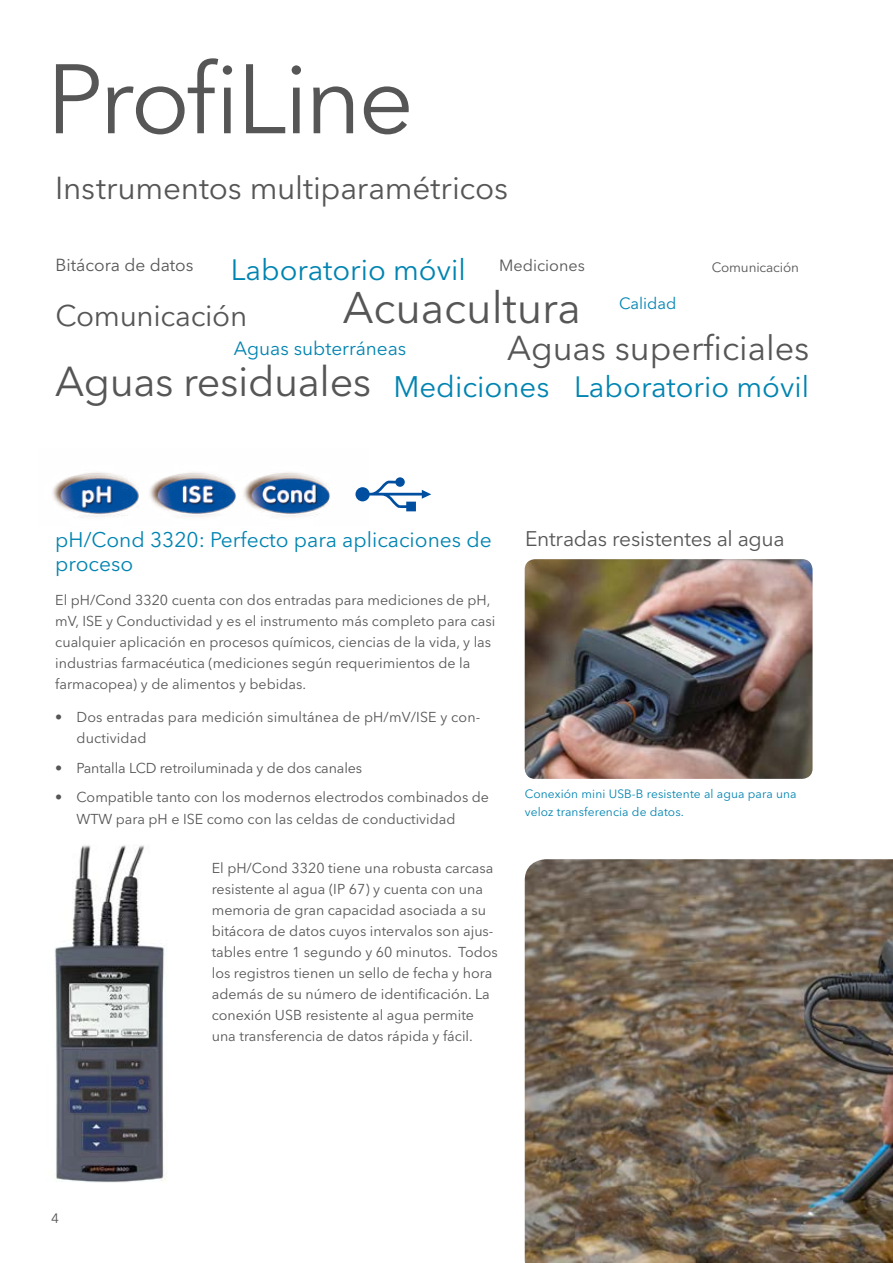
<style>
.page{position:relative;width:893px;height:1263px;background:#fff}
.page>*{position:absolute;margin:0;border:0;box-sizing:border-box;transform-origin:0 0}
.t1{font:97.5px "Avenir Next LT Pro";letter-spacing:-.035em;color:#575656}
.t2{font:43.8px "Avenir Next LT Pro";color:#575656}
.t3{font:41.55px "Avenir Next LT Pro";letter-spacing:-.01em;color:#575656}
.t4{font:34.2px "Avenir Next LT Pro";color:#575656}
.t5{font:31.5px "Avenir Next LT Pro";letter-spacing:-.005em;color:#575656}
.t6{font:29.55px "Avenir Next LT Pro";letter-spacing:-.01em;color:#575656}
.t7{font:29.25px "Avenir Next LT Pro";color:#0084b1}
.t8{font:21px/24px "Avenir Next LT Pro";color:#0084b1}
.t9{font:21px "Avenir Next LT Pro";letter-spacing:-.015em;color:#575656}
.t10{font:19.05px "Avenir Next LT Pro";color:#0084b1}
.t11{font:17.4px "Avenir Next LT Pro";color:#575656}
.t12{font:16.2px "Avenir Next LT Pro";color:#575656}
.t13{font:16.2px "Avenir Next LT Pro";color:#0084b1}
.t14{font:14.25px/21px "Avenir Next LT Pro";color:#575656}
.t15{font:13.5px "Avenir Next LT Pro";letter-spacing:-.01em;color:#575656}
.t16{font:12px/18px "Avenir Next LT Pro";letter-spacing:.01em;color:#0084b1}
.s1{font-size:29.4px}
</style>
<div class="page">
<img style="left:525px;top:559px;width:287px;height:220px">
<img style="left:55px;top:845px;width:111px;height:338px">
<img style="left:525px;top:859px;width:368px;height:404px">
<img style="left:52px;top:472px;width:278px;height:45px">
<svg style="left:355px;top:477px;width:76px;height:34px"></svg>
<h1 class="t1" style="left:47px;top:41px;width:369px">ProfiLine</h1>
<h3 class="t5" style="left:55px;top:169px;width:454px">Instrumentos multiparamétricos</h3>
<p class="t11" style="left:55px;top:255px;width:140px">Bitácora de datos</p>
<h3 class="t7" style="left:231px;top:253px;width:236px">Laboratorio móvil</h3>
<p class="t12" style="left:499px;top:256px;width:87px">Mediciones</p>
<p class="t15" style="left:712px;top:259px;width:89px">Comunicación</p>
<h2 class="t2" style="left:343px;top:282px;width:240px">Acuacultura</h2>
<h3 class="t10" style="left:234px;top:337px;width:174px">Aguas subterráneas</h3>
<h3 class="t4" style="left:507px;top:327px;width:304px">Aguas superficiales</h3>
<p class="t13" style="left:619px;top:293px;width:59px">Calidad</p>
<h3 class="t6" style="left:55px;top:298px;width:193px">Comunicación</h3>
<h3 class="t3" style="left:55px;top:357px;width:318px">Aguas residuales</h3>
<h3 class="t7" style="left:393px;top:369px;width:417px"><span class="s1">Mediciones</span> Laboratorio móvil</h3>
<h3 class="t8" style="left:55px;top:528px;width:438px">pH/Cond 3320: Perfecto para aplicaciones de proceso</h3>
<p class="t14" style="left:55px;top:590px;width:442px">El pH/Cond 3320 cuenta con dos entradas para mediciones de pH, mV, ISE y Conductividad y es el instrumento más completo para casi cualquier aplicación en procesos químicos, ciencias de la vida, y las industrias farmacéutica (mediciones según requerimientos de la farmacopea) y de alimentos y bebidas.</p>
<p class="t14" style="left:77px;top:707px;width:405px;text-indent:-21px">• Dos entradas para medición simultánea de pH/mV/ISE y con&shy;ductividad</p>
<p class="t14" style="left:55px;top:757px;width:308px">• Pantalla LCD retroiluminada y de dos canales</p>
<p class="t14" style="left:77px;top:787px;width:414px;text-indent:-21px">• Compatible tanto con los modernos electrodos combinados de<br>WTW para pH e ISE como con las celdas de conductividad</p>
<p class="t14" style="left:212px;top:858px;width:288px">El pH/Cond 3320 tiene una robusta carcasa resistente al agua (IP 67) y cuenta con una memoria de gran capacidad asociada a su bitácora de datos cuyos intervalos son ajus&shy;tables entre 1 segundo y 60 minutos. Todos los registros tienen un sello de fecha y hora además de su número de identificación. La conexión USB resistente al agua permite una transferencia de datos rápida y fácil.</p>
<h3 class="t9" style="left:525px;top:527px;width:261px">Entradas resistentes al agua</h3>
<p class="t16" style="left:525px;top:785px;width:273px">Conexión mini USB-B resistente al agua para una veloz transferencia de datos.</p>
<p class="t15" style="left:51px;top:1210px;width:9px">4</p>
</div>
